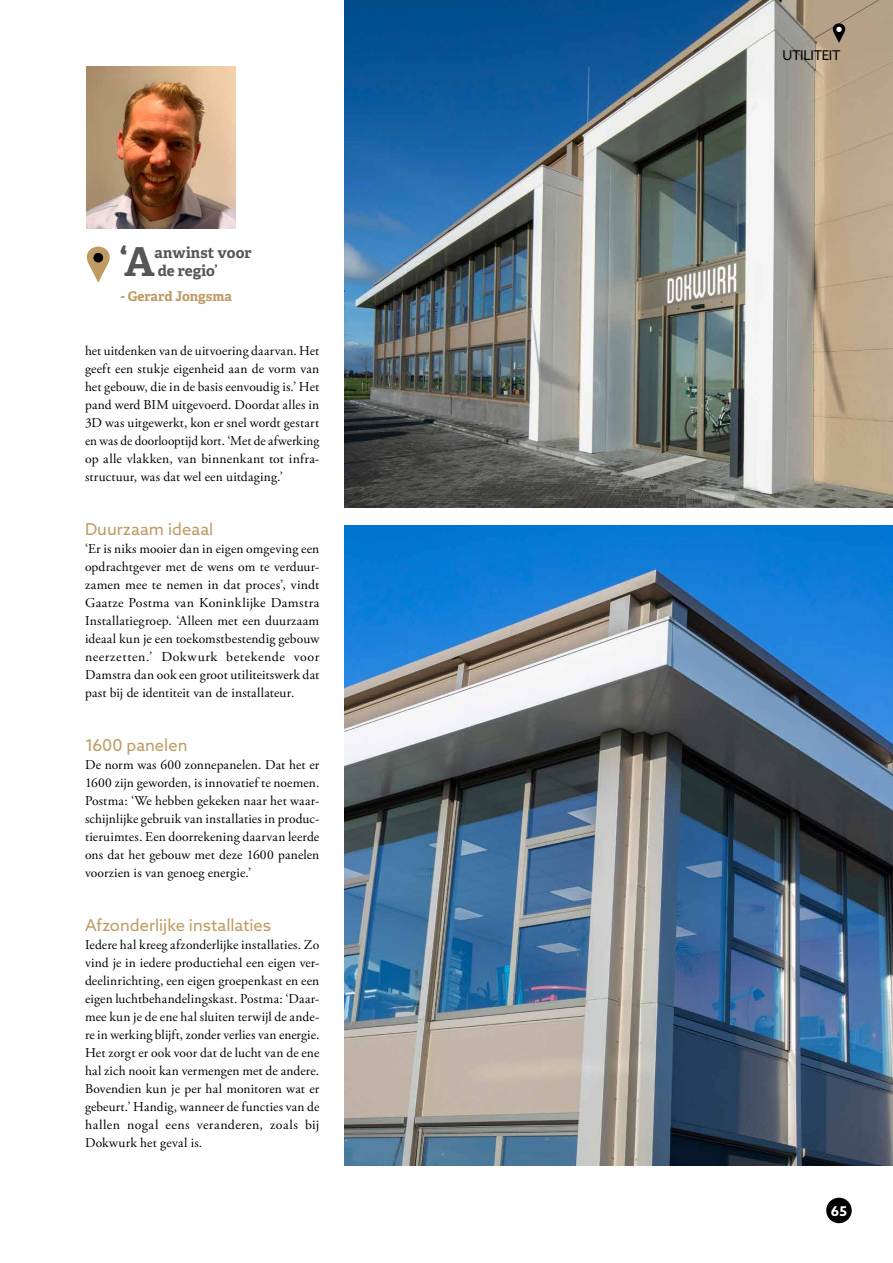
<style>
.page{position:relative;width:893px;height:1263px;background:#fff}
.page>*{position:absolute;margin:0;border:0;box-sizing:border-box;transform-origin:0 0}
.t1{font:700 39.9px "Adelle Basic";color:#565656}
.t2{font:16.5px "Azo Sans";color:#bf9b63}
.t3{font:700 15px/18px "Adelle Basic";letter-spacing:.01em;color:#565656}
.t4{font:13.5px/18px "Adobe Garamond Pro";letter-spacing:.015em;color:#000;text-align:justify}
.t5{font:700 13.5px "Adelle Basic";color:#bf9b63}
.t6{font:13.5px "Azo Sans";letter-spacing:-.025em;color:#000}
.t7{font:700 13.5px "Azo Sans";color:#fff}
</style>
<div class="page">
<img style="left:345px;top:0;width:548px;height:508px">
<img style="left:87px;top:67px;width:148px;height:162px">
<svg style="left:87px;top:247px;width:23px;height:36px"></svg>
<div style="left:93px;top:253px;width:10px;height:10px;background:#000;border-radius:50%"></div>
<img style="left:345px;top:526px;width:548px;height:639px">
<svg style="left:833px;top:23px;width:12px;height:20px"></svg>
<svg style="left:836px;top:27px;width:6px;height:5px"></svg>
<div style="left:826px;top:1198px;width:26px;height:25px;background:#000;border-radius:50%"></div>
<h1 class="t1" style="left:119px;top:236px;width:37px">‘A</h1>
<p class="t3" style="left:155px;top:244px;width:98px">anwinst voor de regio’</p>
<p class="t5" style="left:121px;top:287px;width:113px">- Gerard Jongsma</p>
<p class="t4" style="left:85px;top:342px;width:236px">het uitdenken van de uitvoering daarvan. Het geeft een stukje eigenheid aan de vorm van het gebouw, die in de basis eenvoudig is.’ Het pand werd BIM uitgevoerd. Doordat alles in 3D was uitgewerkt, kon er snel wordt gestart en was de doorlooptijd kort. ‘Met de afwerking op alle vlakken, van binnenkant tot infra&shy;structuur, was dat wel een uitdaging.’</p>
<p class="t2" style="left:85px;top:518px;width:130px">Duurzaam ideaal</p>
<p class="t4" style="left:85px;top:540px;width:236px">‘Er is niks mooier dan in eigen omgeving een opdrachtgever met de wens om te verduur&shy;zamen mee te nemen in dat proces’, vindt Gaatze Postma van Koninklijke Damstra Installatiegroep. ‘Alleen met een duurzaam ideaal kun je een toekomstbestendig gebouw neerzetten.’ Dokwurk betekende voor Damstra dan ook een groot utiliteitswerk dat past bij de identiteit van de installateur.</p>
<p class="t2" style="left:85px;top:734px;width:104px">1600 panelen</p>
<p class="t4" style="left:85px;top:756px;width:236px">De norm was 600 zonnepanelen. Dat het er 1600 zijn geworden, is innovatief te noemen.<br>Postma: ‘We hebben gekeken naar het waar&shy;schijnlijke gebruik van installaties in produc&shy;tieruimtes. Een doorrekening daarvan leerde ons dat het gebouw met deze 1600 panelen voorzien is van genoeg energie.’</p>
<p class="t2" style="left:85px;top:914px;width:188px">Afzonderlijke installaties</p>
<p class="t4" style="left:85px;top:936px;width:236px">Iedere hal kreeg afzonderlijke installaties. Zo vind je in iedere productiehal een eigen ver&shy;deelinrichting, een eigen groepenkast en een eigen luchtbehandelingskast. Postma: ‘Daar&shy;mee kun je de ene hal sluiten terwijl de ande&shy;re in werking blijft, zonder verlies van energie.<br>Het zorgt er ook voor dat de lucht van de ene hal zich nooit kan vermengen met de andere.<br>Bovendien kun je per hal monitoren wat er gebeurt.’ Handig, wanneer de functies van de hallen nogal eens veranderen, zoals bij Dokwurk het geval is.</p>
<p class="t6" style="left:783px;top:46px;width:59px">UTILITEIT</p>
<p class="t7" style="left:831px;top:1202px;width:18px">65</p>
</div>
